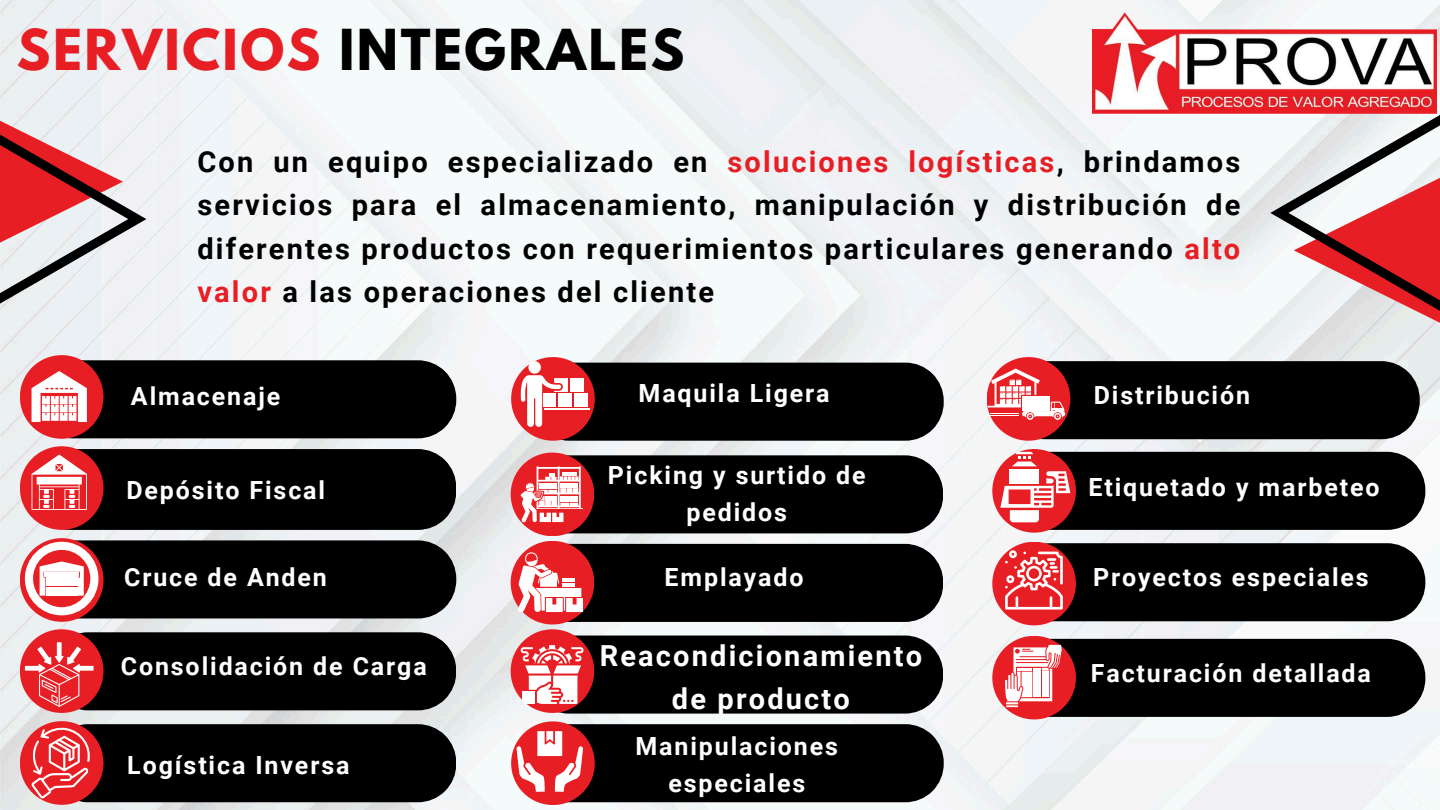
<style>
.page{position:relative;width:1440px;height:810px;background:#fff}
.page>*{position:absolute;margin:0;border:0;box-sizing:border-box;transform-origin:0 0}
.t1{font:700 50px "League Spartan";letter-spacing:.05em;color:#000}
.t2{font:700 29px/43.5px "Roboto";letter-spacing:.075em;color:#000;text-align:justify}
.t3{font:700 29px/43.5px "Roboto";letter-spacing:.075em;color:#fff;text-align:center}
.t4{font:700 25px/36.8px "Roboto";letter-spacing:.075em;color:#fff;text-align:center}
.s1{color:#e71e24}
</style>
<div class="page">
<img style="left:0;top:0;width:1440px;height:810px">
<svg style="left:1270px;top:44px;width:170px;height:338px"></svg>
<div style="left:20px;top:355px;width:84px;height:84px;background:#e71e24;border-radius:50%"></div>
<svg style="left:32px;top:360px;width:424px;height:78px;background:#1f1414"></svg>
<div style="left:20px;top:446px;width:84px;height:84px;background:#e71e24;border-radius:50%"></div>
<svg style="left:32px;top:449px;width:424px;height:81px;background:#281313"></svg>
<div style="left:20px;top:538px;width:84px;height:84px;background:#e71e24;border-radius:50%"></div>
<svg style="left:25px;top:540px;width:431px;height:78px;background:#2d2021"></svg>
<div style="left:20px;top:629px;width:84px;height:84px;background:#e71e24;border-radius:50%"></div>
<svg style="left:25px;top:632px;width:431px;height:78px;background:#2b1112"></svg>
<div style="left:511px;top:357px;width:84px;height:84px;background:#e71e24;border-radius:50%"></div>
<div style="left:511px;top:453px;width:83px;height:83px;background:#e71e24;border-radius:50%"></div>
<div style="left:511px;top:541px;width:83px;height:84px;background:#e71e24;border-radius:50%"></div>
<div style="left:511px;top:629px;width:83px;height:84px;background:#e71e24;border-radius:50%"></div>
<svg style="left:987px;top:357px;width:83px;height:84px"></svg>
<svg style="left:992px;top:449px;width:84px;height:84px"></svg>
<div style="left:992px;top:542px;width:84px;height:83px;background:#e71e24;border-radius:50%"></div>
<div style="left:992px;top:636px;width:84px;height:83px;background:#e71e24;border-radius:50%"></div>
<svg style="left:511px;top:721px;width:84px;height:84px"></svg>
<div style="left:20px;top:721px;width:84px;height:84px;background:#e71e24;border-radius:50%"></div>
<svg style="left:0;top:50px;width:146px;height:339px;fill:#ebf0f0"></svg>
<svg style="left:31px;top:724px;width:425px;height:78px;background:#281112"></svg>
<svg style="left:521px;top:361px;width:423px;height:80px;background:#2f1d1e"></svg>
<svg style="left:521px;top:455px;width:422px;height:78px;background:#2a1718"></svg>
<svg style="left:518px;top:544px;width:425px;height:78px;background:#2b1819"></svg>
<svg style="left:521px;top:636px;width:422px;height:78px;background:#2a1919"></svg>
<svg style="left:517px;top:724px;width:427px;height:78px;background:#2c1617"></svg>
<hr style="left:987px;top:415px;width:32px;height:1px;background:#fff">
<svg style="left:988px;top:361px;width:432px;height:78px;background:#2f1718"></svg>
<svg style="left:1000px;top:452px;width:425px;height:78px;background:#2b1818"></svg>
<svg style="left:1005px;top:543px;width:420px;height:78px;background:#291112"></svg>
<svg style="left:1005px;top:639px;width:420px;height:78px;background:#291617"></svg>
<img style="left:1093px;top:11px;width:343px;height:103px">
<h1 class="t1" style="left:17px;top:25px;width:669px"><span class="s1">SERVICIOS</span> INTEGRALES</h1>
<p class="t2" style="left:197px;top:140px;width:1044px">Con un equipo especializado en <span class="s1">soluciones logísticas</span>, brindamos servicios para el almacenamiento, manipulación y distribución de diferentes productos con requerimientos particulares generando <span class="s1">alto valor</span> a las operaciones del cliente</p>
<p class="t4" style="left:131px;top:378px;width:151px">Almacenaje</p>
<p class="t4" style="left:126px;top:473px;width:200px">Depósito Fiscal</p>
<p class="t4" style="left:124px;top:559px;width:204px">Cruce de Anden</p>
<p class="t4" style="left:121px;top:649px;width:307px">Consolidación de Carga</p>
<p class="t4" style="left:127px;top:747px;width:224px">Logística Inversa</p>
<p class="t4" style="left:639px;top:375px;width:193px">Maquila Ligera</p>
<p class="t4" style="left:608px;top:457px;width:259px">Picking y surtido de pedidos</p>
<p class="t4" style="left:665px;top:559px;width:140px">Emplayado</p>
<p class="t3" style="left:600px;top:634px;width:324px">Reacondicionamiento de producto</p>
<p class="t4" style="left:636px;top:728px;width:204px">Manipulaciones especiales</p>
<p class="t4" style="left:1094px;top:377px;width:158px">Distribución</p>
<p class="t4" style="left:1088px;top:469px;width:293px">Etiquetado y marbeteo</p>
<p class="t4" style="left:1093px;top:559px;width:277px">Proyectos especiales</p>
<p class="t4" style="left:1091px;top:655px;width:282px">Facturación detallada</p>
</div>
